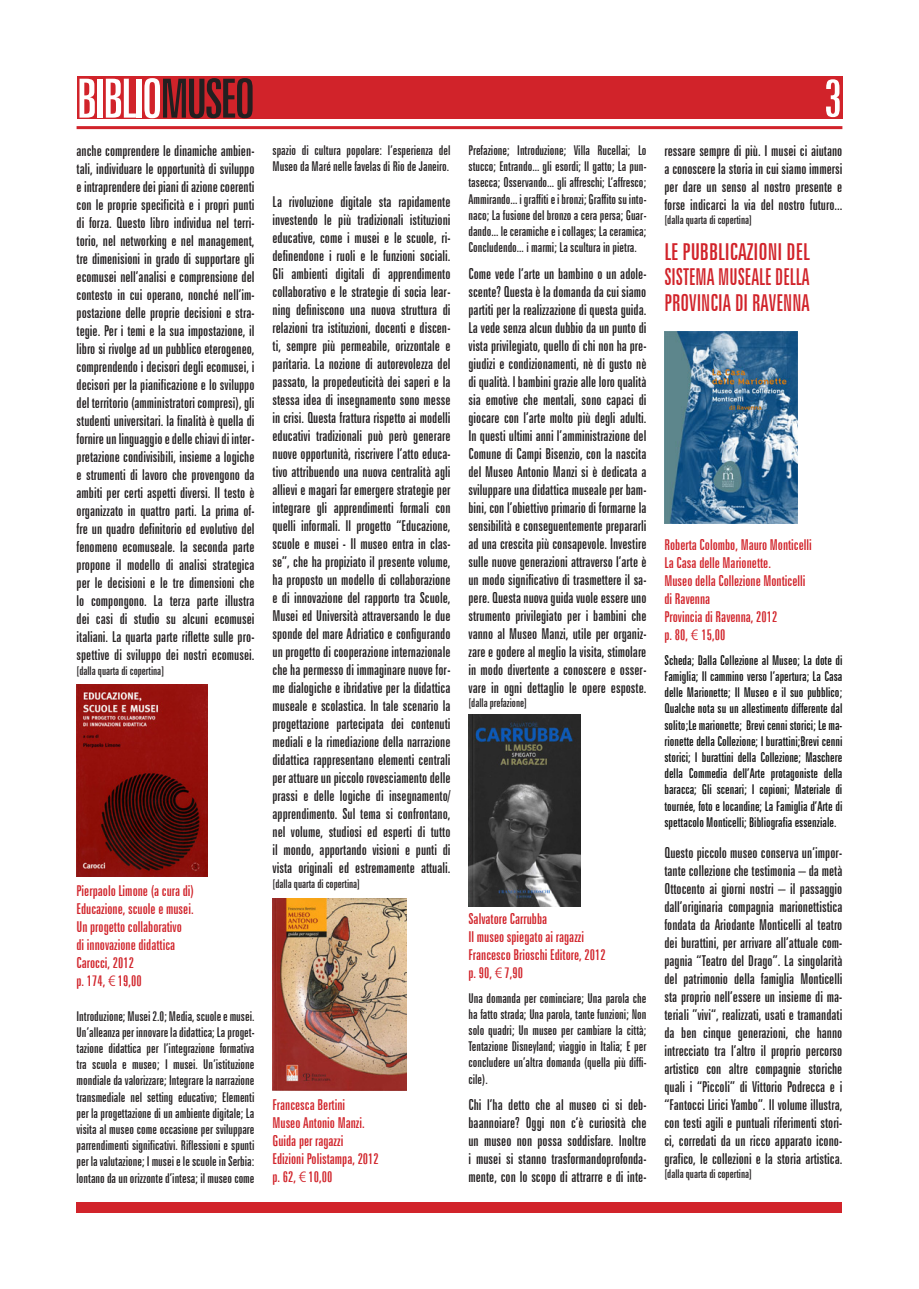
<style>
.page{position:relative;width:919px;height:1289px;background:#fff}
.page>*{position:absolute;margin:0;border:0;box-sizing:border-box;transform-origin:0 0}
.t1{font:extra-condensed 54px "Zurich BT";letter-spacing:-.05em;color:#fff}
.t2{font:extra-condensed 52.5px "Zurich BT";color:#fff}
.Zurich_9{font:extra-condensed 23.25px/25.2px "Zurich BT";color:#d1232a;text-align:justify}
.Normale{font:extra-condensed 15px/18px "Zurich BT";color:#231f20;text-align:justify}
.Normale-2{font:extra-condensed 15px "Zurich BT";color:#d1232a}
.Normale-3{font:extra-condensed 13.5px/16.2px "Zurich BT";color:#231f20;text-align:justify}
.Normale-4{font:extra-condensed 13.5px/16.2px "Zurich BT";color:#121212;text-align:justify}
.Normale-5{font:extra-condensed 12px "Zurich BT";color:#231f20}
.s1{color:#231f20}
.s2{font-family:"Frutiger LT Std";font-weight:300;font-stretch:condensed}
</style>
<div class="page">
<div style="left:77px;top:76px;width:765px;height:42px;background:#d1232a"></div>
<div style="left:77px;top:1201px;width:765px;height:11px;background:#d1232a"></div>
<hr style="left:77px;top:126px;width:765px;height:3px;background:#d1232a">
<img style="left:77px;top:685px;width:131px;height:191px">
<img style="left:272px;top:898px;width:134px;height:192px">
<img style="left:468px;top:714px;width:113px;height:192px">
<img style="left:664px;top:332px;width:133px;height:191px">
<h1 class="t1" style="left:77px;top:68px;width:180px">BIBLIO<span class="s1">MUSEO</span></h1>
<p class="t2" style="left:823px;top:68px;width:20px">3</p>
<p class="Normale" style="left:77px;top:142px;width:179px">anche comprendere le dinamiche ambien&shy;tali, individuare le opportunità di sviluppo e intraprendere dei piani di azione coerenti con le proprie specificità e i propri punti di forza. Questo libro individua nel terri&shy;torio, nel networking e nel management, tre dimenisioni in grado di supportare gli ecomusei nell’analisi e comprensione del contesto in cui operano, nonché nell’im&shy;postazione delle proprie decisioni e stra&shy;tegie. Per i temi e la sua impostazione, il libro si rivolge ad un pubblico eterogeneo, comprendendo i decisori degli ecomusei, i decisori per la pianificazione e lo sviluppo del territorio (amministratori compresi), gli studenti universitari. la finalità è quella di fornire un linguaggio e delle chiavi di inter&shy;pretazione condivisibili, insieme a logiche e strumenti di lavoro che provengono da ambiti per certi aspetti diversi. Il testo è organizzato in quattro parti. La prima of&shy;fre un quadro definitorio ed evolutivo del fenomeno ecomuseale. la seconda parte propone il modello di analisi strategica per le decisioni e le tre dimensioni che lo compongono. La terza parte illustra dei casi di studio su alcuni ecomusei italiani. La quarta parte riflette sulle pro&shy;spettive di sviluppo dei nostri ecomusei.</p>
<p class="Normale-5" style="left:77px;top:663px;width:89px">[dalla quarta di copertina]</p>
<p class="Normale-2" style="left:77px;top:882px;width:119px">Pierpaolo Limone (a cura di)</p>
<p class="Normale-2" style="left:77px;top:900px;width:119px">Educazione, scuole e musei.</p>
<p class="Normale-2" style="left:77px;top:918px;width:107px">Un progetto collaborativo</p>
<p class="Normale-2" style="left:77px;top:936px;width:100px">di innovazione didattica</p>
<p class="Normale-2" style="left:77px;top:954px;width:59px">Carocci, 2012</p>
<p class="Normale-2" style="left:77px;top:972px;width:67px">p. 174, <span class="s2">€</span> 19,00</p>
<p class="Normale-3" style="left:77px;top:1007px;width:179px">Introduzione; Musei 2.0; Media, scuole e musei.<br>Un’alleanza per innovare la didattica; La proget&shy;tazione didattica per l’integrazione formativa tra scuola e museo; I musei. Un’istituzione mondiale da valorizzare; Integrare la narrazione transmediale nel setting educativo; Elementi per la progettazione di un ambiente digitale; La visita al museo come occasione per sviluppare parrendimenti significativi. Riflessioni e spunti per la valutazione; I musei e le scuole in Serbia: lontano da un orizzonte d’intesa; il museo come</p>
<p class="Normale-3" style="left:272px;top:142px;width:179px">spazio di cultura popolare: l’esperienza del<br>Museo da Maré nelle favelas di Rio de Janeiro.</p>
<p class="Normale" style="left:272px;top:193px;width:179px">La rivoluzione digitale sta rapidamente investendo le più tradizionali istituzioni educative, come i musei e le scuole, ri&shy;definendone i ruoli e le funzioni sociali.<br>Gli ambienti digitali di apprendimento collaborativo e le strategie di socia lear&shy;ning definiscono una nuova struttura di relazioni tra istituzioni, docenti e discen&shy;ti, sempre più permeabile, orizzontale e paritaria. La nozione di autorevolezza del passato, la propedeuticità dei saperi e la stessa idea di insegnamento sono messe in crisi. Questa frattura rispetto ai modelli educativi tradizionali può però generare nuove opportunità, riscrivere l’atto educa&shy;tivo attribuendo una nuova centralità agli allievi e magari far emergere strategie per integrare gli apprendimenti formali con quelli informali. Il progetto “Educazione, scuole e musei - Il museo entra in clas&shy;se”, che ha propiziato il presente volume, ha proposto un modello di collaborazione e di innovazione del rapporto tra Scuole, Musei ed Università attraversando le due sponde del mare Adriatico e configurando un progetto di cooperazione internazionale che ha permesso di immaginare nuove for&shy;me dialogiche e ibridative per la didattica museale e scolastica. In tale scenario la progettazione partecipata dei contenuti mediali e la rimediazione della narrazione didattica rappresentano elementi centrali per attuare un piccolo rovesciamento delle prassi e delle logiche di insegnamento/ apprendimento. Sul tema si confrontano, nel volume, studiosi ed esperti di tutto il mondo, apportando visioni e punti di vista originali ed estremamente attuali.</p>
<p class="Normale-5" style="left:272px;top:876px;width:89px">[dalla quarta di copertina]</p>
<p class="Normale-2" style="left:272px;top:1096px;width:74px">Francesca Bertini</p>
<p class="Normale-2" style="left:272px;top:1114px;width:94px">Museo Antonio Manzi.</p>
<p class="Normale-2" style="left:272px;top:1132px;width:72px">Guida per ragazzi</p>
<p class="Normale-2" style="left:272px;top:1150px;width:108px">Edizioni Polistampa, 2012</p>
<p class="Normale-2" style="left:272px;top:1168px;width:61px">p. 62, <span class="s2">€</span> 10,00</p>
<p class="Normale-3" style="left:468px;top:142px;width:179px">Prefazione; Introduzione; Villa Rucellai; Lo stucco; Entrando... gli esordi; Il gatto; La pun&shy;tasecca; Osservando... gli affreschi; L’affresco; Ammirando... i graffiti e i bronzi; Graffito su into&shy;naco; La fusione del bronzo a cera persa; Guar&shy;dando... le ceramiche e i collages; La ceramica; Concludendo... i marmi; La scultura in pietra.</p>
<p class="Normale" style="left:468px;top:264px;width:179px">Come vede l’arte un bambino o un adole&shy;scente? Questa è la domanda da cui siamo partiti per la realizzazione di questa guida.<br>La vede senza alcun dubbio da un punto di vista privilegiato, quello di chi non ha pre&shy;giudizi e condizionamenti, nè di gusto nè di qualità. l bambini grazie alle loro qualità sia emotive che mentali, sono capaci di giocare con l’arte molto più degli adulti.<br>In questi ultimi anni l’amministrazione del Comune di Campi Bisenzio, con la nascita del Museo Antonio Manzi si è dedicata a sviluppare una didattica museale per bam&shy;bini, con l’obiettivo primario di formarne la sensibilità e conseguentemente prepararli ad una crescita più consapevole. Investire sulle nuove generazioni attraverso l’arte è un modo significativo di trasmettere il sa&shy;pere. Questa nuova guida vuole essere uno strumento privilegiato per i bambini che vanno al Museo Manzi, utile per organiz&shy;zare e godere al meglio la visita, stimolare in modo divertente a conoscere e osser&shy;vare in ogni dettaglio le opere esposte.</p>
<p class="Normale-5" style="left:468px;top:696px;width:60px">[dalla prefazione]</p>
<p class="Normale-2" style="left:468px;top:910px;width:80px">Salvatore Carrubba</p>
<p class="Normale-2" style="left:468px;top:928px;width:117px">Il museo spiegato ai ragazzi</p>
<p class="Normale-2" style="left:468px;top:946px;width:139px">Francesco Brioschi Editore, 2012</p>
<p class="Normale-2" style="left:468px;top:964px;width:56px">p. 90, <span class="s2">€</span> 7,90</p>
<p class="Normale-3" style="left:468px;top:989px;width:179px">Una domanda per cominciare; Una parola che ha fatto strada; Una parola, tante funzioni; Non solo quadri; Un museo per cambiare la città; Tentazione Disneyland; viaggio in Italia; E per concludere un’altra domanda (quella più diffi&shy;cile).</p>
<p class="Normale" style="left:468px;top:1096px;width:179px">Chi l’ha detto che al museo ci si deb&shy;baannoiare? Oggi non c’è curiosità che un museo non possa soddisfare. Inoltre i musei si stanno trasformandoprofonda&shy;mente, con lo scopo di attrarre e di inte-</p>
<p class="Normale" style="left:664px;top:142px;width:179px">ressare sempre di più. I musei ci aiutano a conoscere la storia in cui siamo immersi per dare un senso al nostro presente e forse indicarci la via del nostro futuro...</p>
<p class="Normale-5" style="left:664px;top:213px;width:89px">[dalla quarta di copertina]</p>
<p class="Zurich_9" style="left:664px;top:239px;width:147px">LE PUBBLICAZIONI DEL SISTEMA MUSEALE DELLA PROVINCIA DI RAVENNA</p>
<p class="Normale-2" style="left:664px;top:536px;width:149px">Roberta Colombo, Mauro Monticelli</p>
<p class="Normale-2" style="left:664px;top:554px;width:108px">La Casa delle Marionette.</p>
<p class="Normale-2" style="left:664px;top:572px;width:142px">Museo della Collezione Monticelli</p>
<p class="Normale-2" style="left:664px;top:590px;width:47px">di Ravenna</p>
<p class="Normale-2" style="left:664px;top:608px;width:114px">Provincia di Ravenna, 2012</p>
<p class="Normale-2" style="left:664px;top:626px;width:62px">p. 80, <span class="s2">€</span> 15,00</p>
<p class="Normale-4" style="left:664px;top:652px;width:179px">Scheda; Dalla Collezione al Museo; La dote di Famiglia; Il cammino verso l’apertura; La Casa delle Marionette; Il Museo e il suo pubblico; Qualche nota su un allestimento differente dal solito;Le marionette; Brevi cenni storici; Le ma&shy;rionette della Collezione; I burattini;Brevi cenni storici; I burattini della Collezione; Maschere della Commedia dell’Arte protagoniste della baracca; Gli scenari; I copioni; Materiale di tournée, foto e locandine; La Famiglia d’Arte di spettacolo Monticelli; Bibliografia essenziale.</p>
<p class="Normale" style="left:664px;top:843px;width:179px">Questo piccolo museo conserva un’impor&shy;tante collezione che testimonia – da metà Ottocento ai giorni nostri – il passaggio dall’originaria compagnia marionettistica fondata da Ariodante Monticelli al teatro dei burattini, per arrivare all’attuale com&shy;pagnia “Teatro del Drago”. La singolarità del patrimonio della famiglia Monticelli sta proprio nell’essere un insieme di ma&shy;teriali ”vivi“, realizzati, usati e tramandati da ben cinque generazioni, che hanno intrecciato tra l’altro il proprio percorso artistico con altre compagnie storiche quali i “Piccoli” di Vittorio Podrecca e i “Fantocci Lirici Yambo”. Il volume illustra, con testi agili e puntuali riferimenti stori&shy;ci, corredati da un ricco apparato icono&shy;grafico, le collezioni e la storia artistica.</p>
<p class="Normale-5" style="left:664px;top:1166px;width:89px">[dalla quarta di copertina]</p>
</div>
